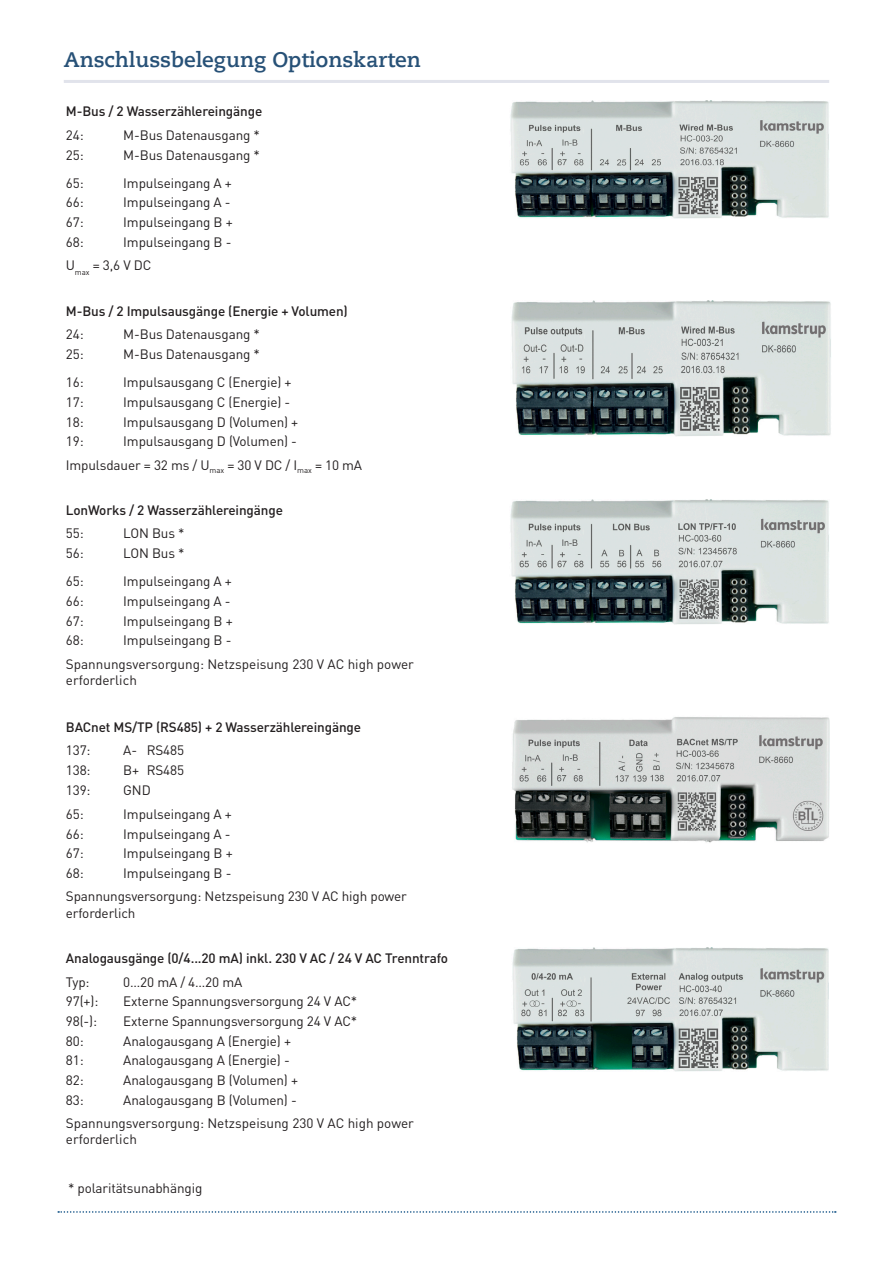
<style>
.page{position:relative;width:893px;height:1263px;background:#fff}
.page>*{position:absolute;margin:0;border:0;box-sizing:border-box;transform-origin:0 0}
.Titel_Linie-unten{font:700 21px "Caecilia Com 75";color:#275177}
.Tab_Grundtext{font:13.5px/16.2px "DIN Pro";letter-spacing:-.01em;color:#231f20}
.Tab_Titel{font:500 13.5px "DIN Pro";letter-spacing:-.01em;color:#231f20}
.Tab_Fett{font:13.5px "DIN Pro";letter-spacing:-.01em;color:#231f20}
</style>
<div class="page">
<hr style="left:64px;top:80px;width:765px;height:3px;background:#e1e3eb">
<img style="left:510px;top:101px;width:319px;height:117px">
<img style="left:511px;top:300px;width:320px;height:136px">
<img style="left:512px;top:948px;width:317px;height:124px">
<img style="left:512px;top:717px;width:317px;height:126px">
<img style="left:510px;top:500px;width:319px;height:124px">
<svg style="left:58px;top:1211px;width:778px;height:2px"></svg>
<p class="Titel_Linie-unten" style="left:64px;top:46px;width:359px">Anschlussbelegung Optionskarten</p>
<p class="Tab_Titel" style="left:66px;top:102px;width:198px">M-Bus / 2 Wasserzählereingänge</p>
<p class="Tab_Grundtext" style="left:66px;top:126px;width:19px">24:</p>
<p class="Tab_Grundtext" style="left:123px;top:126px;width:138px">M-Bus Datenausgang *</p>
<p class="Tab_Grundtext" style="left:66px;top:146px;width:19px">25:</p>
<p class="Tab_Grundtext" style="left:123px;top:146px;width:138px">M-Bus Datenausgang *</p>
<p class="Tab_Fett" style="left:66px;top:174px;width:19px">65:</p>
<p class="Tab_Grundtext" style="left:123px;top:174px;width:110px">Impulseingang A +</p>
<p class="Tab_Grundtext" style="left:66px;top:194px;width:19px">66:</p>
<p class="Tab_Grundtext" style="left:123px;top:194px;width:109px">Impulseingang A -</p>
<p class="Tab_Grundtext" style="left:66px;top:214px;width:19px">67:</p>
<p class="Tab_Grundtext" style="left:123px;top:214px;width:111px">Impulseingang B +</p>
<p class="Tab_Grundtext" style="left:66px;top:233px;width:19px">68:</p>
<p class="Tab_Grundtext" style="left:123px;top:233px;width:110px">Impulseingang B -</p>
<p class="Tab_Grundtext" style="left:66px;top:257px;width:87px">U<sub>max</sub> = 3,6 V DC</p>
<p class="Tab_Titel" style="left:66px;top:302px;width:283px">M-Bus / 2 Impulsausgänge (Energie + Volumen)</p>
<p class="Tab_Grundtext" style="left:66px;top:326px;width:19px">24:</p>
<p class="Tab_Grundtext" style="left:123px;top:326px;width:138px">M-Bus Datenausgang *</p>
<p class="Tab_Grundtext" style="left:66px;top:345px;width:19px">25:</p>
<p class="Tab_Grundtext" style="left:123px;top:345px;width:138px">M-Bus Datenausgang *</p>
<p class="Tab_Fett" style="left:66px;top:373px;width:19px">16:</p>
<p class="Tab_Grundtext" style="left:123px;top:374px;width:170px">Impulsausgang C (Energie) +</p>
<p class="Tab_Grundtext" style="left:66px;top:393px;width:19px">17:</p>
<p class="Tab_Grundtext" style="left:123px;top:393px;width:168px">Impulsausgang C (Energie) -</p>
<p class="Tab_Grundtext" style="left:66px;top:413px;width:19px">18:</p>
<p class="Tab_Grundtext" style="left:123px;top:413px;width:177px">Impulsausgang D (Volumen) +</p>
<p class="Tab_Grundtext" style="left:66px;top:433px;width:19px">19:</p>
<p class="Tab_Grundtext" style="left:123px;top:433px;width:175px">Impulsausgang D (Volumen) -</p>
<p class="Tab_Grundtext" style="left:66px;top:456px;width:298px">Impulsdauer = 32 ms / U<sub>max</sub> = 30 V DC / I<sub>max</sub> = 10 mA</p>
<p class="Tab_Titel" style="left:66px;top:501px;width:219px">LonWorks / 2 Wasserzählereingänge</p>
<p class="Tab_Grundtext" style="left:66px;top:525px;width:19px">55:</p>
<p class="Tab_Grundtext" style="left:123px;top:525px;width:63px">LON Bus *</p>
<p class="Tab_Grundtext" style="left:66px;top:544px;width:19px">56:</p>
<p class="Tab_Grundtext" style="left:123px;top:544px;width:63px">LON Bus *</p>
<p class="Tab_Fett" style="left:66px;top:572px;width:19px">65:</p>
<p class="Tab_Fett" style="left:123px;top:572px;width:110px">Impulseingang A +</p>
<p class="Tab_Grundtext" style="left:66px;top:592px;width:19px">66:</p>
<p class="Tab_Grundtext" style="left:123px;top:592px;width:109px">Impulseingang A -</p>
<p class="Tab_Grundtext" style="left:66px;top:612px;width:19px">67:</p>
<p class="Tab_Grundtext" style="left:123px;top:612px;width:111px">Impulseingang B +</p>
<p class="Tab_Grundtext" style="left:66px;top:632px;width:19px">68:</p>
<p class="Tab_Grundtext" style="left:123px;top:632px;width:110px">Impulseingang B -</p>
<p class="Tab_Grundtext" style="left:66px;top:655px;width:349px">Spannungsversorgung: Netzspeisung 230 V AC high power erforderlich</p>
<p class="Tab_Titel" style="left:66px;top:718px;width:297px">BACnet MS/TP (RS485) + 2 Wasserzählereingänge</p>
<p class="Tab_Grundtext" style="left:66px;top:742px;width:26px">137:</p>
<p class="Tab_Grundtext" style="left:123px;top:742px;width:62px">A- RS485</p>
<p class="Tab_Grundtext" style="left:66px;top:761px;width:26px">138:</p>
<p class="Tab_Grundtext" style="left:123px;top:761px;width:62px">B+ RS485</p>
<p class="Tab_Fett" style="left:66px;top:781px;width:26px">139:</p>
<p class="Tab_Fett" style="left:123px;top:781px;width:29px">GND</p>
<p class="Tab_Grundtext" style="left:66px;top:805px;width:19px">65:</p>
<p class="Tab_Grundtext" style="left:123px;top:805px;width:110px">Impulseingang A +</p>
<p class="Tab_Grundtext" style="left:66px;top:825px;width:19px">66:</p>
<p class="Tab_Grundtext" style="left:123px;top:825px;width:109px">Impulseingang A -</p>
<p class="Tab_Grundtext" style="left:66px;top:845px;width:19px">67:</p>
<p class="Tab_Grundtext" style="left:123px;top:845px;width:111px">Impulseingang B +</p>
<p class="Tab_Grundtext" style="left:66px;top:864px;width:19px">68:</p>
<p class="Tab_Grundtext" style="left:123px;top:864px;width:110px">Impulseingang B -</p>
<p class="Tab_Grundtext" style="left:66px;top:888px;width:342px">Spannungsversorgung: Netzspeisung 230 V AC high power erforderlich</p>
<p class="Tab_Titel" style="left:66px;top:949px;width:384px">Analogausgänge (0/4...20 mA) inkl. 230 V AC / 24 V AC Trenntrafo</p>
<p class="Tab_Grundtext" style="left:66px;top:973px;width:25px">Typ:</p>
<p class="Tab_Grundtext" style="left:123px;top:973px;width:121px">0…20 mA / 4…20 mA</p>
<p class="Tab_Grundtext" style="left:66px;top:993px;width:34px">97(+):</p>
<p class="Tab_Grundtext" style="left:123px;top:993px;width:235px">Externe Spannungsversorgung 24 V AC*</p>
<p class="Tab_Grundtext" style="left:66px;top:1012px;width:33px">98(-):</p>
<p class="Tab_Grundtext" style="left:123px;top:1012px;width:235px">Externe Spannungsversorgung 24 V AC*</p>
<p class="Tab_Grundtext" style="left:66px;top:1032px;width:19px">80:</p>
<p class="Tab_Grundtext" style="left:123px;top:1032px;width:169px">Analogausgang A (Energie) +</p>
<p class="Tab_Grundtext" style="left:66px;top:1052px;width:19px">81:</p>
<p class="Tab_Grundtext" style="left:123px;top:1052px;width:168px">Analogausgang A (Energie) -</p>
<p class="Tab_Grundtext" style="left:66px;top:1071px;width:19px">82:</p>
<p class="Tab_Grundtext" style="left:123px;top:1071px;width:176px">Analogausgang B (Volumen) +</p>
<p class="Tab_Grundtext" style="left:66px;top:1091px;width:19px">83:</p>
<p class="Tab_Grundtext" style="left:123px;top:1091px;width:175px">Analogausgang B (Volumen) -</p>
<p class="Tab_Grundtext" style="left:66px;top:1115px;width:349px">Spannungsversorgung: Netzspeisung 230 V AC high power erforderlich</p>
<p class="Tab_Grundtext" style="left:68px;top:1179px;width:136px">* polaritätsunabhängig</p>
</div>
